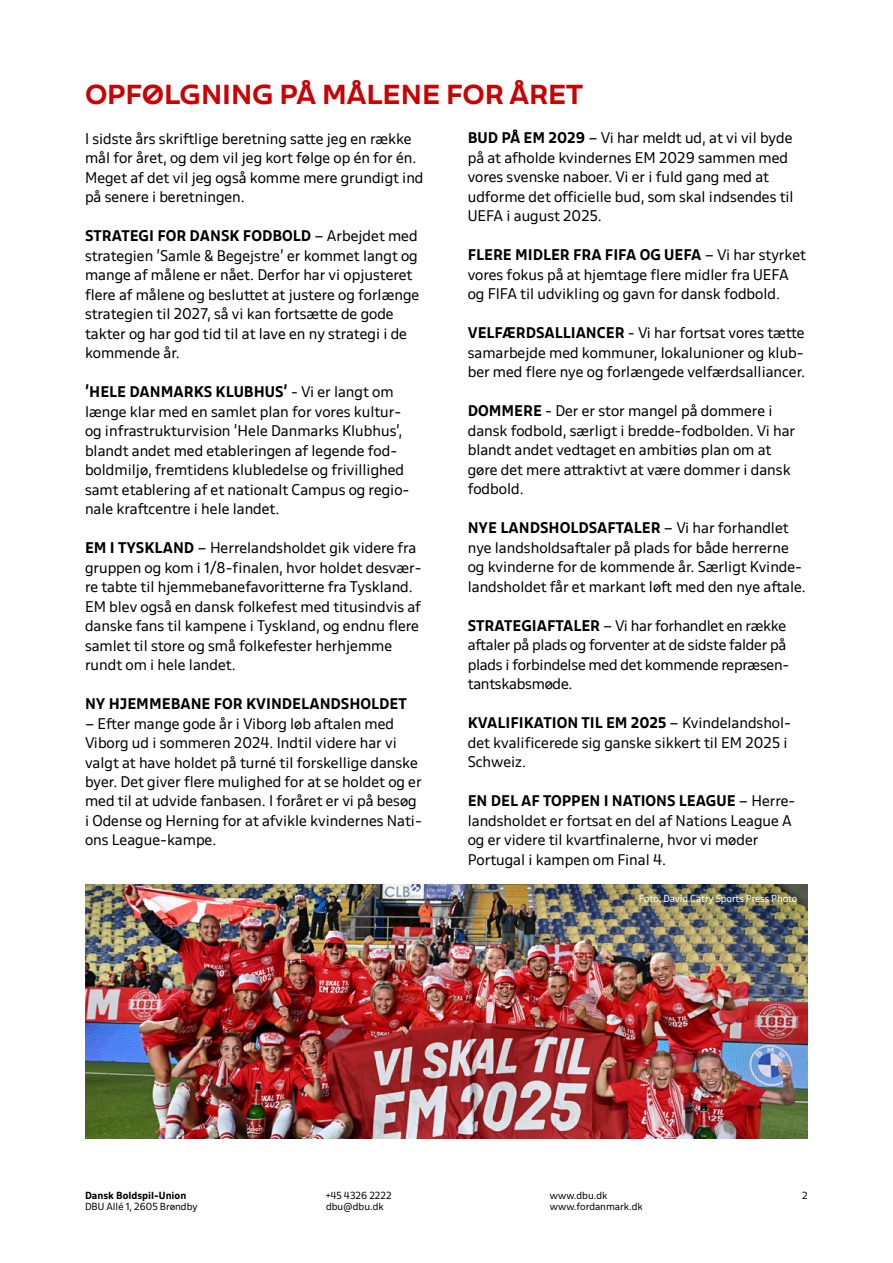
<style>
.page{position:relative;width:893px;height:1263px;background:#fff}
.page>*{position:absolute;margin:0;border:0;box-sizing:border-box;transform-origin:0 0}
.t1{font:700 expanded 24px "DBU";letter-spacing:-.025em;color:#c80205}
.t2{font:13.5px/19.5px "DBU";color:#000}
.t3{font:700 13.5px "DBU";color:#000}
.t4{font:9px/11.7px "DBU";color:#000}
.t5{font:9px "DBU";letter-spacing:-.01em;color:#fff}
.t6{font:700 9px "DBU";color:#000}
.s1{font-weight:700}
</style>
<div class="page">
<img style="left:85px;top:885px;width:723px;height:253px">
<h1 class="t1" style="left:85px;top:78px;width:499px">OPFØLGNING PÅ MÅLENE FOR ÅRET</h1>
<p class="t2" style="left:85px;top:128px;width:340px">I sidste års skriftlige beretning satte jeg en række mål for året, og dem vil jeg kort følge op én for én.<br>Meget af det vil jeg også komme mere grundigt ind på senere i beretningen.</p>
<p class="t2" style="left:85px;top:226px;width:336px"><span class="s1">STRATEGI FOR DANSK FODBOLD</span> – Arbejdet med strategien ’Samle &amp; Begejstre’ er kommet langt og mange af målene er nået. Derfor har vi opjusteret flere af målene og besluttet at justere og forlænge strategien til 2027, så vi kan fortsætte de gode takter og har god tid til at lave en ny strategi i de kommende år.</p>
<p class="t2" style="left:85px;top:382px;width:326px"><span class="s1">’HELE DANMARKS KLUBHUS’</span> - Vi er langt om længe klar med en samlet plan for vores kultur&shy;og infrastrukturvision ’Hele Danmarks Klubhus’, blandt andet med etableringen af legende fod&shy;boldmiljø, fremtidens klubledelse og frivillighed samt etablering af et nationalt Campus og regio&shy;nale kraftcentre i hele landet.</p>
<p class="t2" style="left:85px;top:538px;width:338px"><span class="s1">EM I TYSKLAND</span> – Herrelandsholdet gik videre fra gruppen og kom i 1/8-finalen, hvor holdet desvær&shy;re tabte til hjemmebanefavoritterne fra Tyskland.<br>EM blev også en dansk folkefest med titusindvis af danske fans til kampene i Tyskland, og endnu flere samlet til store og små folkefester herhjemme rundt om i hele landet.</p>
<p class="t3" style="left:85px;top:695px;width:323px">NY HJEMMEBANE FOR KVINDELANDSHOLDET</p>
<p class="t2" style="left:85px;top:713px;width:338px">– Efter mange gode år i Viborg løb aftalen med Viborg ud i sommeren 2024. Indtil videre har vi valgt at have holdet på turné til forskellige danske byer. Det giver flere mulighed for at se holdet og er med til at udvide fanbasen. I foråret er vi på besøg i Odense og Herning for at afvikle kvindernes Nati&shy;ons League-kampe.</p>
<p class="t2" style="left:468px;top:128px;width:327px"><span class="s1">BUD PÅ EM 2029</span> – Vi har meldt ud, at vi vil byde på at afholde kvindernes EM 2029 sammen med vores svenske naboer. Vi er i fuld gang med at udforme det officielle bud, som skal indsendes til UEFA i august 2025.</p>
<p class="t2" style="left:468px;top:245px;width:340px"><span class="s1">FLERE MIDLER FRA FIFA OG UEFA</span> – Vi har styrket vores fokus på at hjemtage flere midler fra UEFA og FIFA til udvikling og gavn for dansk fodbold.</p>
<p class="t2" style="left:468px;top:323px;width:339px;text-align:justify"><span class="s1">VELFÆRDSALLIANCER</span> - Vi har fortsat vores tætte samarbejde med kommuner, lokalunioner og klub&shy;ber med flere nye og forlængede velfærdsalliancer.</p>
<p class="t2" style="left:468px;top:401px;width:329px"><span class="s1">DOMMERE</span> - Der er stor mangel på dommere i dansk fodbold, særligt i bredde-fodbolden. Vi har blandt andet vedtaget en ambitiøs plan om at gøre det mere attraktivt at være dommer i dansk fodbold.</p>
<p class="t2" style="left:468px;top:518px;width:340px"><span class="s1">NYE LANDSHOLDSAFTALER</span> – Vi har forhandlet nye landsholdsaftaler på plads for både herrerne og kvinderne for de kommende år. Særligt Kvinde&shy;landsholdet får et markant løft med den nye aftale.</p>
<p class="t2" style="left:468px;top:615px;width:323px"><span class="s1">STRATEGIAFTALER</span> – Vi har forhandlet en række aftaler på plads og forventer at de sidste falder på plads i forbindelse med det kommende repræsen&shy;tantskabsmøde.</p>
<p class="t2" style="left:468px;top:713px;width:325px"><span class="s1">KVALIFIKATION TIL EM 2025</span> – Kvindelandshol&shy;det kvalificerede sig ganske sikkert til EM 2025 i<br>Schweiz.</p>
<p class="t2" style="left:468px;top:791px;width:329px"><span class="s1">EN DEL AF TOPPEN I NATIONS LEAGUE</span> – Herre&shy;landsholdet er fortsat en del af Nations League A og er videre til kvartfinalerne, hvor vi møder Portugal i kampen om Final 4.</p>
<p class="t5" style="left:639px;top:893px;width:160px">Foto: David Catry Sports Press Photo</p>
<p class="t6" style="left:85px;top:1189px;width:103px">Dansk Boldspil-Union</p>
<p class="t4" style="left:802px;top:1189px;width:7px">2</p>
<p class="t4" style="left:85px;top:1201px;width:114px">DBU Allé 1, 2605 Brøndby</p>
<p class="t4" style="left:326px;top:1189px;width:67px">+45 4326 2222 dbu@dbu.dk</p>
<p class="t4" style="left:550px;top:1189px;width:94px">www.dbu.dk www.fordanmark.dk</p>
</div>
